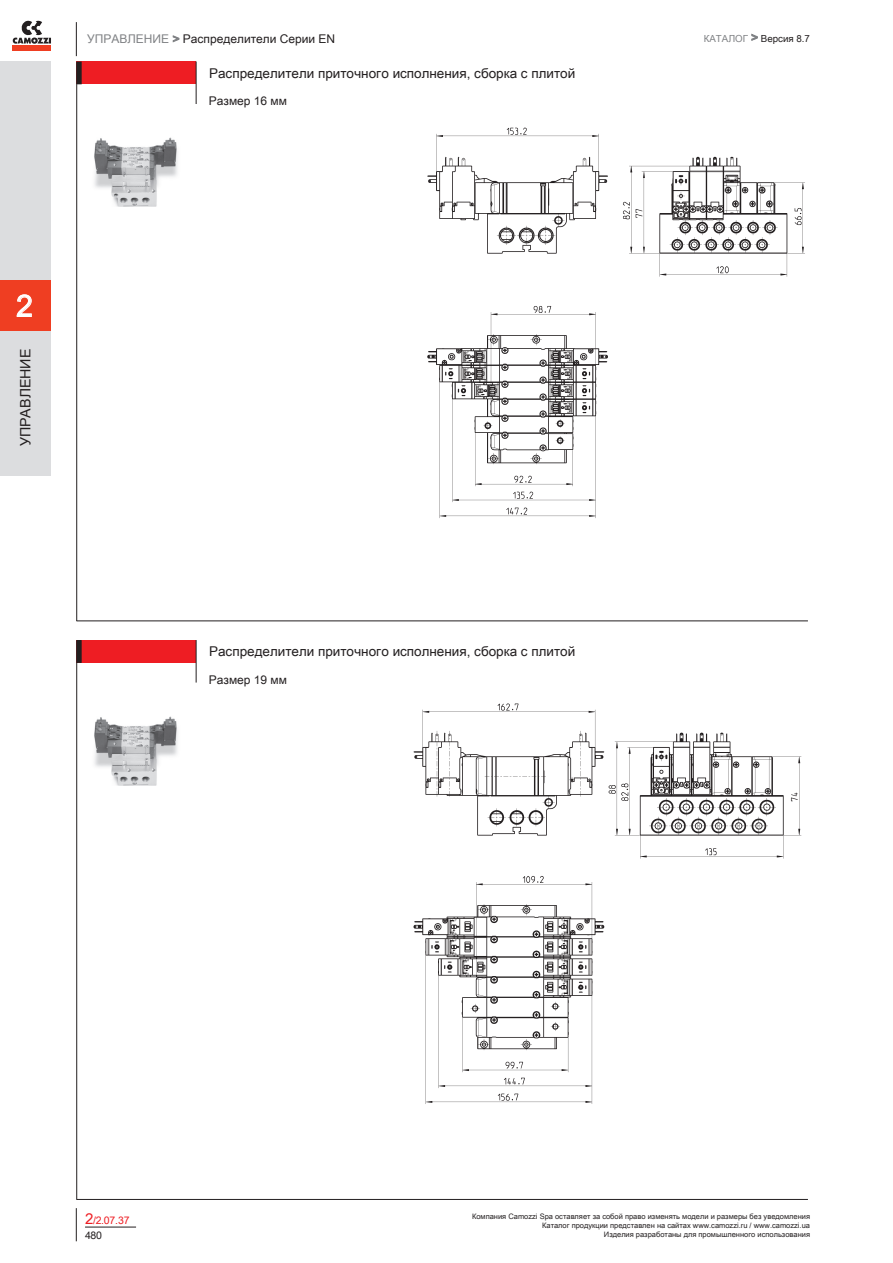
<style>
.page{position:relative;width:893px;height:1263px;background:#fff}
.page>*{position:absolute;margin:0;border:0;box-sizing:border-box;transform-origin:0 0}
.t1{font:30px "Arial Unicode MS";color:#fff}
.t2{font:14.25px "Arial Unicode MS";color:#231f20}
.t3{font:13.5px "Arial Unicode MS";color:#231f20}
.t4{font:12px "Arial Unicode MS";color:#231f20}
.t5{font:10.5px/15.3px "Arial Unicode MS";letter-spacing:-.025em;color:#ee1d23}
.t6{font:9.75px "Arial Unicode MS";color:#231f20}
.t7{font:7.5px/9px "Arial Unicode MS";color:#231f20;text-align:right}
.s1{color:#808285}
.s2{font-size:12px;color:#808285}
.s3{font-size:15px}
.s4{color:#231f20}
</style>
<div class="page">
<svg style="left:13px;top:21px;width:38px;height:23px"></svg>
<div style="left:13px;top:45px;width:38px;height:5px;background:#ef3e22"></div>
<div style="left:0;top:62px;width:51px;height:414px;background:#dcdddf"></div>
<div style="left:0;top:281px;width:51px;height:50px;background:#ef3e22"></div>
<svg style="left:17px;top:294px;width:15px;height:23px"></svg>
<svg style="left:751px;top:34px;width:7px;height:7px"></svg>
<svg style="left:173px;top:35px;width:7px;height:7px"></svg>
<hr style="left:76px;top:22px;width:1px;height:34px;background:#231f20">
<hr style="left:76px;top:1208px;width:1px;height:33px;background:#231f20">
<hr style="left:85px;top:1227px;width:51px;height:1px;background:#231f20">
<div style="left:77px;top:62px;width:119px;height:22px;background:#ee1d23"></div>
<hr style="left:77px;top:62px;width:4px;height:22px;background:#231f20">
<div style="left:77px;top:62px;width:5px;height:22px;border:1px solid #231f20"></div>
<hr style="left:196px;top:61px;width:1px;height:43px;background:#231f20">
<img style="left:77px;top:135px;width:101px;height:80px">
<img style="left:427px;top:127px;width:378px;height:391px">
<hr style="left:77px;top:621px;width:731px;height:1px;background:#231f20">
<div style="left:77px;top:640px;width:119px;height:23px;background:#ee1d23"></div>
<hr style="left:77px;top:641px;width:4px;height:21px;background:#231f20">
<div style="left:77px;top:640px;width:5px;height:23px;border:1px solid #231f20"></div>
<hr style="left:196px;top:640px;width:1px;height:42px;background:#231f20">
<img style="left:77px;top:713px;width:101px;height:80px">
<hr style="left:77px;top:1199px;width:731px;height:1px;background:#231f20">
<img style="left:413px;top:703px;width:389px;height:401px">
<hr style="left:76px;top:62px;width:1px;height:559px;background:#231f20">
<hr style="left:76px;top:640px;width:1px;height:559px;background:#231f20">
<h3 class="t4" style="left:87px;top:30px;width:250px"><span class="s1">УПРАВЛЕНИЕ &gt;</span> Распределители Серии EN</h3>
<h3 class="t6" style="left:704px;top:31px;width:108px"><span class="s1">КАТАЛОГ</span> <span class="s2">&gt;</span> Версия 8.7</h3>
<h3 class="t3" style="left:209px;top:63px;width:368px">Распределители приточного исполнения, сборка с плитой</h3>
<h3 class="t4" style="left:209px;top:92px;width:80px">Размер 16 мм</h3>
<h1 class="t1" style="left:16px;top:284px;width:18px">2</h1>
<h2 class="t2" style="left:15px;top:446px;width:99px;rotate:-90deg">УПРАВЛЕНИЕ</h2>
<h3 class="t3" style="left:209px;top:642px;width:368px">Распределители приточного исполнения, сборка с плитой</h3>
<h3 class="t4" style="left:209px;top:671px;width:80px">Размер 19 мм</h3>
<h3 class="t5" style="left:85px;top:1212px;width:46px"><span class="s3">2</span>/2.07.37<br><span class="s4">480</span></h3>
<p class="t7" style="left:472px;top:1212px;width:339px">Компания Camozzi Spa оставляет за собой право изменять модели и размеры без уведомления<br>Каталог продукции представлен на сайтах www.camozzi.ru / www.camozzi.ua<br>Изделия разработаны для промышленного использования</p>
</div>
